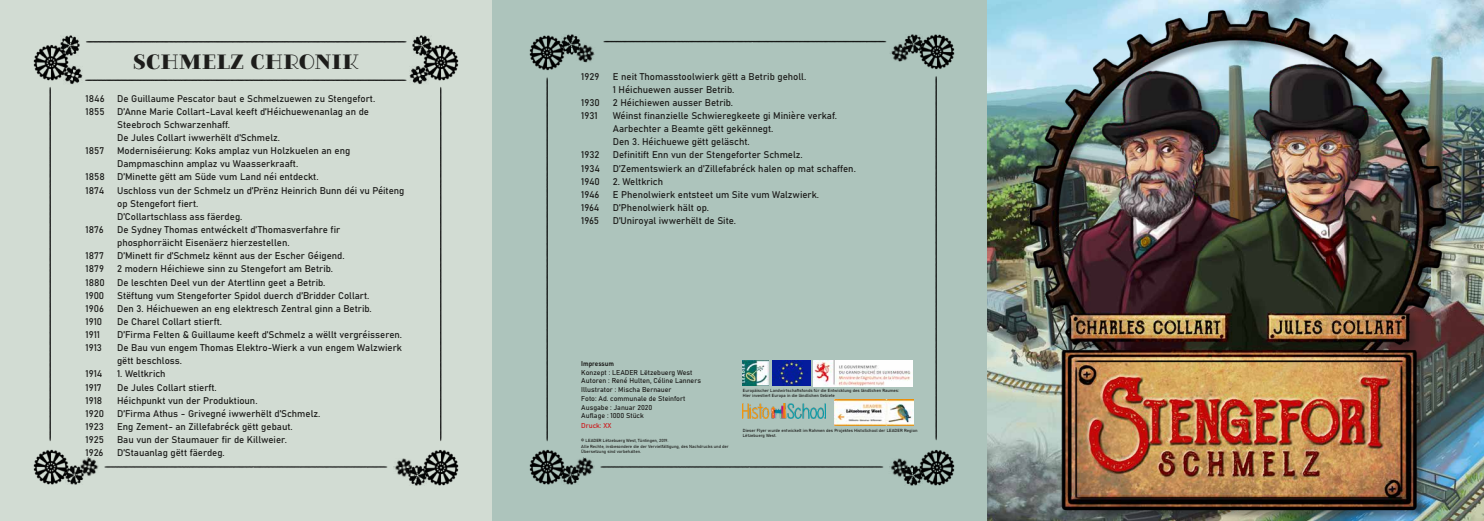
<style>
.page{position:relative;width:1484px;height:521px;background:#fff}
.page>*{position:absolute;margin:0;border:0;box-sizing:border-box;transform-origin:0 0}
.t1{font:19.25px "Fairwater Solid Serif";color:#1d1d1b}
.t2{font:9.62px/13.1px "Bahnschrift";color:#1d1d1b}
.t3{font:7px/8.8px "Bahnschrift";color:#1d1d1b}
.t4{font:700 7px "Aaux Next";color:#1d1d1b}
.t5{font:7px "Bahnschrift";color:#cd171a}
.t6{font:4.38px/5.2px "Bahnschrift";color:#1d1d1b}
</style>
<div class="page">
<div style="left:491px;top:0;width:496px;height:521px;background:#adc4bc"></div>
<img style="left:987px;top:0;width:496px;height:521px">
<div style="left:0;top:0;width:491px;height:521px;background:#d2dcd3"></div>
<div style="left:1031px;top:11px;width:423px;height:509px;background:#1d1d1b;opacity:.35"></div>
<img style="left:1030px;top:0;width:415px;height:521px">
<img style="left:33px;top:44px;width:36px;height:34px">
<img style="left:63px;top:65px;width:11px;height:20px">
<img style="left:61px;top:36px;width:18px;height:19px">
<img style="left:33px;top:449px;width:35px;height:36px">
<img style="left:81px;top:457px;width:14px;height:19px">
<img style="left:65px;top:465px;width:19px;height:20px">
<img style="left:529px;top:449px;width:35px;height:36px">
<img style="left:577px;top:457px;width:14px;height:20px">
<img style="left:561px;top:465px;width:18px;height:20px">
<img style="left:529px;top:35px;width:35px;height:34px">
<img style="left:576px;top:43px;width:19px;height:20px">
<img style="left:561px;top:35px;width:19px;height:19px">
<img style="left:424px;top:449px;width:35px;height:37px">
<img style="left:393px;top:458px;width:19px;height:19px">
<img style="left:408px;top:466px;width:18px;height:19px">
<img style="left:920px;top:450px;width:35px;height:36px">
<img style="left:889px;top:458px;width:19px;height:19px">
<img style="left:903px;top:466px;width:19px;height:19px">
<img style="left:920px;top:34px;width:35px;height:36px">
<img style="left:890px;top:44px;width:19px;height:18px">
<img style="left:904px;top:34px;width:18px;height:20px">
<img style="left:423px;top:44px;width:36px;height:37px">
<img style="left:423px;top:65px;width:5px;height:17px">
<img style="left:413px;top:36px;width:18px;height:19px">
<img style="left:75px;top:35px;width:350px;height:15px">
<img style="left:95px;top:460px;width:293px;height:14px">
<img style="left:591px;top:460px;width:293px;height:13px">
<img style="left:594px;top:40px;width:293px;height:10px">
<img style="left:74px;top:66px;width:351px;height:19px">
<img style="left:432px;top:75px;width:23px;height:366px">
<img style="left:935px;top:76px;width:2px;height:365px">
<img style="left:42px;top:75px;width:23px;height:366px">
<img style="left:542px;top:69px;width:11px;height:373px">
<img style="left:772px;top:360px;width:38px;height:26px">
<img style="left:814px;top:360px;width:98px;height:26px">
<img style="left:743px;top:360px;width:25px;height:26px">
<img style="left:742px;top:403px;width:83px;height:16px">
<img style="left:834px;top:400px;width:79px;height:26px">
<h1 class="t1" style="left:133px;top:49px;width:227px">SCHMELZ CHRONIK</h1>
<p class="t2" style="left:86px;top:92px;width:21px">1846</p>
<p class="t2" style="left:117px;top:92px;width:259px">De Guillaume Pescator baut e Schmelzuewen zu Stengefort.</p>
<p class="t2" style="left:86px;top:105px;width:21px">1855</p>
<p class="t2" style="left:117px;top:105px;width:253px">D’Anne Marie Collart-Laval keeft d’Héichuewenanlag an de<br>Steebroch Schwarzenhaff.<br>De Jules Collart iwwerhëlt d’Schmelz.</p>
<p class="t2" style="left:86px;top:144px;width:20px">1857</p>
<p class="t2" style="left:117px;top:144px;width:235px">Moderniséierung: Koks amplaz vun Holzkuelen an eng<br>Dampmaschinn amplaz vu Waasserkraaft.</p>
<p class="t2" style="left:86px;top:170px;width:21px">1858</p>
<p class="t2" style="left:117px;top:170px;width:203px">D’Minette gëtt am Süde vum Land néi entdeckt.</p>
<p class="t2" style="left:86px;top:184px;width:20px">1874</p>
<p class="t2" style="left:117px;top:184px;width:289px">Uschloss vun der Schmelz un d’Prënz Heinrich Bunn déi vu Péiteng op Stengefort fiert.<br>D’Collartschlass ass fäerdeg.</p>
<p class="t2" style="left:86px;top:223px;width:20px">1876</p>
<p class="t2" style="left:117px;top:223px;width:225px">De Sydney Thomas entwéckelt d’Thomasverfahre fir phosphorräicht Eisenäerz hierzestellen.</p>
<p class="t2" style="left:86px;top:249px;width:20px">1877</p>
<p class="t2" style="left:117px;top:249px;width:229px">D’Minett fir d’Schmelz kënnt aus der Escher Géigend.</p>
<p class="t2" style="left:86px;top:262px;width:20px">1879</p>
<p class="t2" style="left:117px;top:262px;width:217px">2 modern Héichiewe sinn zu Stengefort am Betrib.</p>
<p class="t2" style="left:86px;top:275px;width:21px">1880</p>
<p class="t2" style="left:117px;top:275px;width:210px">De leschten Deel vun der Atertlinn geet a Betrib.</p>
<p class="t2" style="left:86px;top:289px;width:20px">1900</p>
<p class="t2" style="left:117px;top:289px;width:254px">Stëftung vum Stengeforter Spidol duerch d’Bridder Collart.</p>
<p class="t2" style="left:86px;top:302px;width:20px">1906</p>
<p class="t2" style="left:117px;top:302px;width:256px">Den 3. Héichuewen an eng elektresch Zentral ginn a Betrib.</p>
<p class="t2" style="left:86px;top:315px;width:18px">1910</p>
<p class="t2" style="left:117px;top:315px;width:106px">De Charel Collart stierft.</p>
<p class="t2" style="left:86px;top:328px;width:16px">1911</p>
<p class="t2" style="left:117px;top:328px;width:286px">D’Firma Felten &amp; Guillaume keeft d’Schmelz a wëllt vergréisseren.</p>
<p class="t2" style="left:86px;top:341px;width:18px">1913</p>
<p class="t2" style="left:117px;top:341px;width:286px">De Bau vun engem Thomas Elektro-Wierk a vun engem Walzwierk gëtt beschloss.</p>
<p class="t2" style="left:86px;top:367px;width:18px">1914</p>
<p class="t2" style="left:117px;top:367px;width:50px">1. Weltkrich</p>
<p class="t2" style="left:86px;top:380px;width:18px">1917</p>
<p class="t2" style="left:117px;top:380px;width:101px">De Jules Collart stierft.</p>
<p class="t2" style="left:86px;top:394px;width:18px">1918</p>
<p class="t2" style="left:117px;top:394px;width:142px">Héichpunkt vun der Produktioun.</p>
<p class="t2" style="left:86px;top:407px;width:20px">1920</p>
<p class="t2" style="left:117px;top:407px;width:205px">D’Firma Athus - Grivegné iwwerhëlt d’Schmelz.</p>
<p class="t2" style="left:86px;top:420px;width:20px">1923</p>
<p class="t2" style="left:117px;top:420px;width:177px">Eng Zement- an Zillefabréck gëtt gebaut.</p>
<p class="t2" style="left:86px;top:433px;width:20px">1925</p>
<p class="t2" style="left:117px;top:433px;width:171px">Bau vun der Staumauer fir de Killweier.</p>
<p class="t2" style="left:86px;top:446px;width:19px">1926</p>
<p class="t2" style="left:117px;top:446px;width:109px">D’Stauanlag gëtt fäerdeg.</p>
<p class="t2" style="left:581px;top:70px;width:20px">1929</p>
<p class="t2" style="left:612px;top:70px;width:195px">E neit Thomasstoolwierk gëtt a Betrib geholl.<br>1 Héichuewen ausser Betrib.</p>
<p class="t2" style="left:581px;top:96px;width:20px">1930</p>
<p class="t2" style="left:612px;top:96px;width:122px">2 Héichiewen ausser Betrib.</p>
<p class="t2" style="left:581px;top:109px;width:18px">1931</p>
<p class="t2" style="left:612px;top:109px;width:226px">Wéinst finanzielle Schwieregkeete gi Minière verkaf.<br>Aarbechter a Beamte gëtt gekënnegt.<br>Den 3. Héichuewe gëtt geläscht.</p>
<p class="t2" style="left:581px;top:148px;width:20px">1932</p>
<p class="t2" style="left:612px;top:148px;width:191px">Definitift Enn vun der Stengeforter Schmelz.</p>
<p class="t2" style="left:581px;top:162px;width:20px">1934</p>
<p class="t2" style="left:612px;top:162px;width:244px">D’Zementswierk an d’Zillefabréck halen op mat schaffen.</p>
<p class="t2" style="left:581px;top:175px;width:20px">1940</p>
<p class="t2" style="left:612px;top:175px;width:52px">2. Weltkrich</p>
<p class="t2" style="left:581px;top:188px;width:20px">1946</p>
<p class="t2" style="left:612px;top:188px;width:208px">E Phenolwierk entsteet um Site vum Walzwierk.</p>
<p class="t2" style="left:581px;top:201px;width:20px">1964</p>
<p class="t2" style="left:612px;top:201px;width:98px">D’Phenolwierk hält op.</p>
<p class="t2" style="left:581px;top:214px;width:19px">1965</p>
<p class="t2" style="left:612px;top:214px;width:125px">D’Uniroyal iwwerhëlt de Site.</p>
<p class="t4" style="left:581px;top:358px;width:34px">Impressum</p>
<p class="t3" style="left:581px;top:368px;width:121px">Konzept : LEADER Lëtzebuerg West<br>Autoren : René Hulten, Céline Lanners<br>Illustrator : Mischa Bernauer<br>Foto: Ad. communale de Steinfort<br>Ausgabe : Januar 2020<br>Auflage : 1000 Stück</p>
<p class="t5" style="left:581px;top:421px;width:32px">Druck: XX</p>
<p class="t6" style="left:581px;top:438px;width:149px">© LEADER Lëtzebuerg West, Tüntingen, 2019.<br>Alle Rechte, insbesondere die der Vervielfältigung, des Nachdrucks und der<br>Übersetzung sind vorbehalten.</p>
<p class="t6" style="left:742px;top:388px;width:158px">Europäischer Landwirtschaftsfonds für die Entwicklung des ländlichen Raumes:<br>Hier investiert Europa in die ländlichen Gebiete</p>
<p class="t6" style="left:742px;top:428px;width:176px">Dieser Flyer wurde entwickelt im Rahmen des Projektes HistoSchool der LEADER Region<br>Lëtzebuerg West.</p>
</div>
